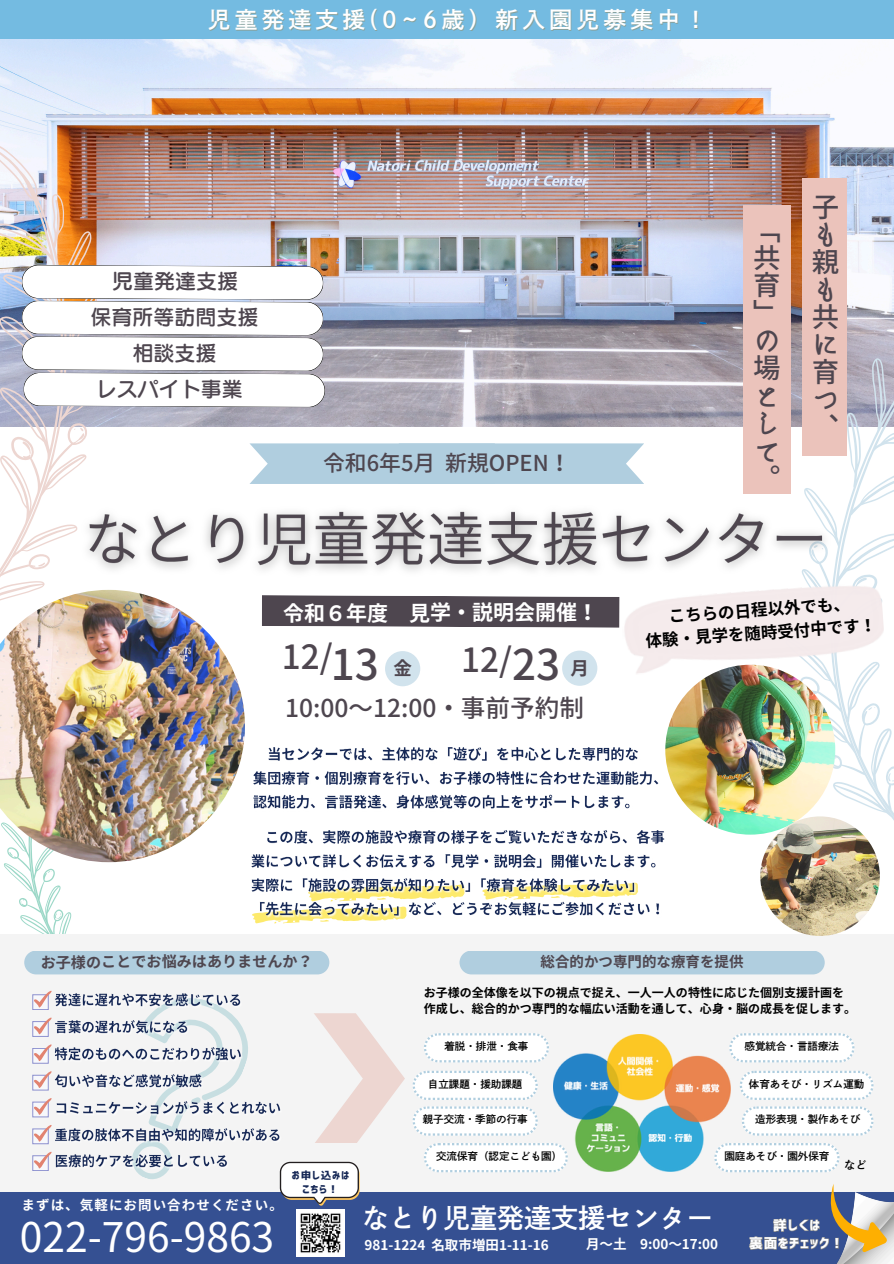
<style>
.page{position:relative;width:894px;height:1264px;background:#fff}
.page>*{position:absolute;margin:0;border:0;box-sizing:border-box;transform-origin:0 0}
.t1{font:500 42.15px "irohakaku C";color:#4e464f}
.t2{font:40.8px "irohakaku C";color:#fff}
.t3{font:500 33.3px "irohakaku C";color:#4e464f}
.t4{font:500 27.45px/27.6px "irohakaku C";color:#4e464f;text-align:justify}
.t5{font:27px "DMT Shuei Go Gin Std B";color:#fff}
.t6{font:500 24.6px "irohakaku C";color:#4e464f}
.t7{font:22.65px "DMT Shuei Go Gin Std B";letter-spacing:.19em;color:#fff}
.t8{font:500 21.9px "irohakaku C";color:#4e464f}
.t9{font:21px "Canva Seurat Pro N DB";letter-spacing:-.005em;color:#4e464f}
.t10{font:700 21px "Source Han Sans JP";letter-spacing:-.005em;color:#fff}
.t11{font:700 18.45px "Source Han Sans JP";color:#4e464f}
.t12{font:700 16.5px "Source Han Sans JP";color:#000}
.t13{font:700 15.15px "Source Han Sans JP";letter-spacing:-.005em;color:#4e464f}
.t14{font:700 14.55px "Source Han Sans JP";letter-spacing:-.005em;color:#4e464f}
.t15{font:700 13.5px "Source Han Sans JP";color:#fff}
.t16{font:700 13.5px "Source Han Sans JP";letter-spacing:.08em;color:#fff}
.t17{font:700 13.5px "Source Han Sans JP";letter-spacing:.04em;color:#fff}
.t18{font:13.5px "Corporate Logo Bold";letter-spacing:.07em;color:#fff}
.t19{font:700 12px "Source Han Sans JP";color:#000}
.t20{font:11.25px "DMT Shuei Go Gin Std B";color:#000}
.t21{font:10.5px "DMT Shuei Go Gin Std B";color:#000}
.t22{font:10.5px "Corporate Logo Bold";letter-spacing:.07em;color:#152755}
.s1{color:rgb(168 121 49/.4)}
</style>
<div class="page">
<img style="left:0;top:39px;width:893px;height:387px">
<svg style="left:249px;top:443px;width:394px;height:41px;background:#b4d0e0"></svg>
<svg style="left:689px;top:304px;width:204px;height:589px"></svg>
<div style="left:0;top:1191px;width:893px;height:72px;background:#355092"></div>
<svg style="left:4px;top:862px;width:112px;height:72px"></svg>
<div style="left:262px;top:595px;width:357px;height:32px;background:#4e464f"></div>
<div style="left:385px;top:651px;width:35px;height:35px;background:#d1e3ed;border-radius:50%"></div>
<div style="left:562px;top:650px;width:35px;height:35px;background:#d1e3ed;border-radius:50%"></div>
<img style="left:665px;top:664px;width:170px;height:170px;border-radius:50%">
<div style="left:801px;top:178px;width:45px;height:278px;background:#ebc3bb"></div>
<div style="left:742px;top:206px;width:48px;height:288px;background:#ebc3bb"></div>
<img style="left:0;top:139px;width:244px;height:451px">
<img style="left:0;top:590px;width:245px;height:272px">
<svg style="left:22px;top:265px;width:303px;height:142px"></svg>
<img style="left:619px;top:582px;width:266px;height:93px">
<div style="left:0;top:0;width:893px;height:39px;background:#74bbe1"></div>
<img style="left:297px;top:1209px;width:47px;height:47px">
<div style="left:0;top:934px;width:893px;height:257px;background:#f4f4f4"></div>
<img style="left:760px;top:816px;width:119px;height:119px;border-radius:50%">
<div style="left:24px;top:950px;width:305px;height:24px;background:#b0cedf;border-radius:12px"></div>
<div style="left:32px;top:994px;width:17px;height:15px;border:1px solid #8d91cf"></div>
<svg style="left:34px;top:990px;width:18px;height:17px"></svg>
<div style="left:32px;top:1021px;width:17px;height:15px;border:1px solid #8d91cf"></div>
<svg style="left:34px;top:1017px;width:18px;height:17px"></svg>
<div style="left:32px;top:1048px;width:17px;height:15px;border:1px solid #8d91cf"></div>
<svg style="left:34px;top:1044px;width:18px;height:17px"></svg>
<div style="left:32px;top:1074px;width:17px;height:16px;border:1px solid #8d91cf"></div>
<svg style="left:34px;top:1071px;width:18px;height:16px"></svg>
<div style="left:32px;top:1128px;width:17px;height:15px;border:1px solid #8d91cf"></div>
<svg style="left:34px;top:1125px;width:18px;height:16px"></svg>
<div style="left:32px;top:1155px;width:17px;height:15px;border:1px solid #8d91cf"></div>
<svg style="left:34px;top:1151px;width:18px;height:17px"></svg>
<div style="left:32px;top:1101px;width:17px;height:16px;border:1px solid #8d91cf"></div>
<svg style="left:34px;top:1098px;width:18px;height:16px"></svg>
<svg style="left:134px;top:1012px;width:114px;height:167px"></svg>
<div style="left:459px;top:950px;width:365px;height:24px;background:#b0cedf;border-radius:12px"></div>
<svg style="left:314px;top:1013px;width:91px;height:129px"></svg>
<img style="left:553px;top:1034px;width:177px;height:137px">
<svg style="left:412px;top:1106px;width:125px;height:29px"></svg>
<svg style="left:412px;top:1070px;width:125px;height:29px"></svg>
<svg style="left:424px;top:1142px;width:143px;height:30px"></svg>
<svg style="left:424px;top:1033px;width:125px;height:29px"></svg>
<svg style="left:729px;top:1033px;width:125px;height:29px"></svg>
<svg style="left:739px;top:1070px;width:134px;height:29px"></svg>
<svg style="left:742px;top:1106px;width:131px;height:29px"></svg>
<svg style="left:714px;top:1142px;width:125px;height:30px"></svg>
<svg style="left:280px;top:1161px;width:79px;height:44px"></svg>
<svg style="left:748px;top:1184px;width:145px;height:79px"></svg>
<img style="left:251px;top:830px;width:414px;height:92px">
<img style="left:72px;top:495px;width:766px;height:89px">
<img style="left:54px;top:1044px;width:192px;height:22px">
<img style="left:54px;top:1071px;width:152px;height:22px">
<img style="left:55px;top:993px;width:186px;height:19px">
<img style="left:55px;top:1017px;width:137px;height:22px">
<img style="left:55px;top:1125px;width:225px;height:22px">
<img style="left:55px;top:1151px;width:177px;height:22px">
<img style="left:56px;top:1098px;width:225px;height:22px">
<img style="left:253px;top:743px;width:415px;height:66px">
<p class="t7" style="left:208px;top:8px;width:500px">児童発達<span class="s1">支</span>援(0~6歳）新<span class="s1">入</span>園児募集中！</p>
<p class="t9" style="left:112px;top:271px;width:127px">児童発達支援</p>
<p class="t9" style="left:91px;top:306px;width:169px">保育所等訪問支援</p>
<p class="t9" style="left:133px;top:342px;width:86px">相談支援</p>
<p class="t9" style="left:96px;top:378px;width:148px">レスパイト事業</p>
<h3 class="t8" style="left:323px;top:447px;width:249px">令和6年5月新規OPEN！</h3>
<p class="t4" style="left:752px;top:216px;width:29px;text-align:left">「共育」の場として。</p>
<p class="t4" style="left:811px;top:193px;width:29px">子も親も共に育つ、</p>
<p class="t10" style="left:283px;top:596px;width:316px">令和６年度 見学・説明会開催！</p>
<p class="t3" style="left:282px;top:633px;width:52px">12/</p>
<h3 class="t1" style="left:330px;top:635px;width:50px">13</h3>
<p class="t11" style="left:393px;top:654px;width:19px">金</p>
<p class="t1" style="left:512px;top:634px;width:50px">23</p>
<p class="t3" style="left:461px;top:636px;width:52px">12/</p>
<p class="t11" style="left:570px;top:653px;width:17px">月</p>
<p class="t6" style="left:285px;top:691px;width:300px">10:00〜12:00・事前予約制</p>
<p class="t12" style="left:667px;top:603px;width:183px;rotate:-4deg">こちらの日程以外でも、</p>
<p class="t12" style="left:644px;top:628px;width:232px;rotate:-4deg">体験・見学を随時受付中です！</p>
<p class="t13" style="left:41px;top:949px;width:273px">お子様のことでお悩みはありませんか？</p>
<p class="t16" style="left:22px;top:1194px;width:263px">まずは、気軽にお問い合わせください。</p>
<h5 class="t2" style="left:20px;top:1207px;width:256px">022-796-9863</h5>
<p class="t22" style="left:291px;top:1169px;width:59px">お申し込みは</p>
<p class="t22" style="left:302px;top:1183px;width:38px">こちら！</p>
<p class="t14" style="left:540px;top:950px;width:204px">総合的かつ専門的な療育を提供</p>
<p class="t19" style="left:423px;top:983px;width:422px">お子様の全体像を以下の視点で捉え、一人一人の特性に応じた個別支援計画を</p>
<p class="t19" style="left:423px;top:999px;width:434px">作成し、総合的かつ専門的な幅広い活動を通して、心身・脳の成長を促します。</p>
<p class="t21" style="left:444px;top:1040px;width:85px">着脱・排泄・食事</p>
<p class="t21" style="left:744px;top:1040px;width:96px">感覚統合・言語療法</p>
<h6 class="t21" style="left:748px;top:1078px;width:117px">体育あそび・リズム運動</h6>
<h1 class="t21" style="left:755px;top:1114px;width:106px">造形表現・製作あそび</h1>
<p class="t21" style="left:724px;top:1150px;width:106px">園庭あそび・園外保育</p>
<h4 class="t21" style="left:428px;top:1078px;width:96px">自立課題・援助課題</h4>
<h4 class="t21" style="left:422px;top:1114px;width:106px">親子交流・季節の行事</h4>
<p class="t21" style="left:436px;top:1150px;width:121px">交流保育（認定こども園)</p>
<p class="t20" style="left:844px;top:1158px;width:24px">など</p>
<p class="t5" style="left:362px;top:1204px;width:352px">なとり児童発達支援センター</p>
<p class="t17" style="left:586px;top:1233px;width:133px">月〜土 9:00〜17:00</p>
<p class="t15" style="left:364px;top:1234px;width:186px">981-1224 名取市増田 1-11-16</p>
<p class="t18" style="left:773px;top:1218px;width:48px">詳しくは</p>
<p class="t18" style="left:749px;top:1236px;width:96px">裏面をチェック！</p>
</div>
